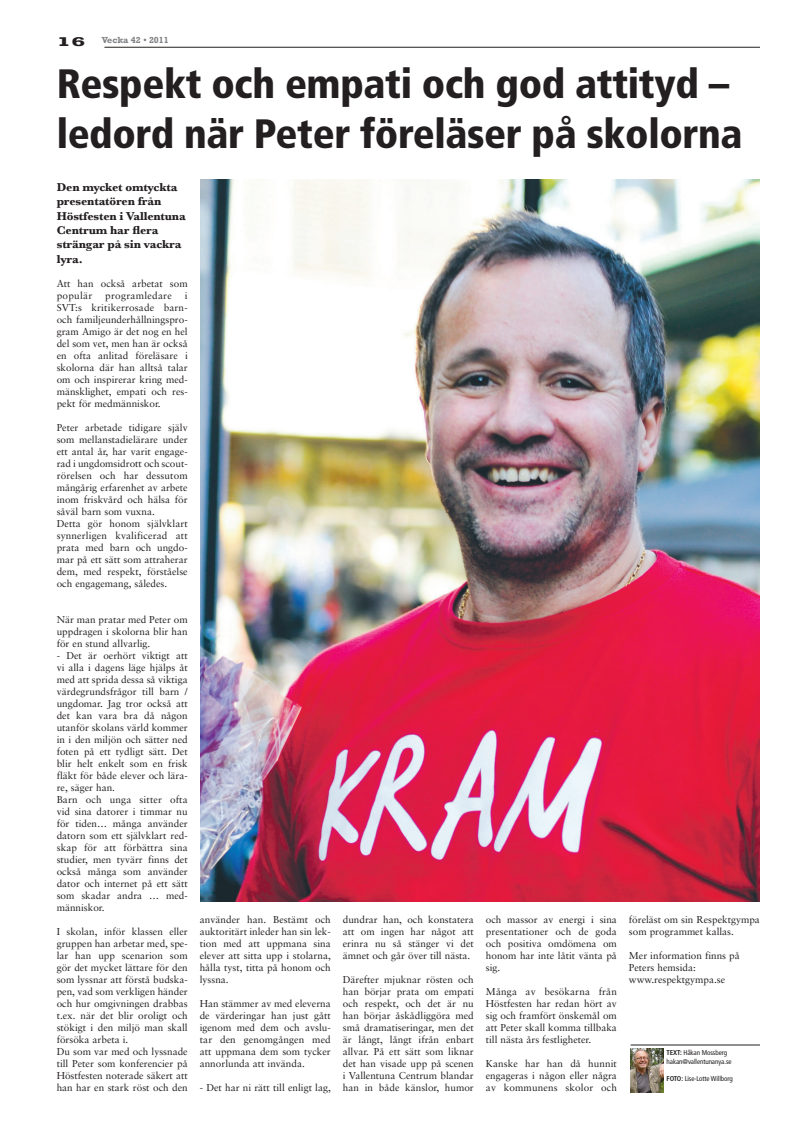
<style>
.page{position:relative;width:794px;height:1129px;background:#fff}
.page>*{position:absolute;margin:0;border:0;box-sizing:border-box;transform-origin:0 0}
.t1{font:900 condensed 41px/49.2px "Frutiger";letter-spacing:-.01em;color:#231f20}
.t2{font:700 13px "Rockwell";color:#231f20;scale:2 1}
.t3{font:700 12px/14.4px "Baskerville";letter-spacing:-.01em;color:#231f20}
.t4{font:10px/12px "Sabon";color:#231f20;text-align:justify}
.t5{font:10px "Sabon";letter-spacing:.025em;color:#231f20}
.t6{font:700 9px "Rockwell";color:#808285}
.t7{font:condensed 7px/8.4px "Frutiger";letter-spacing:-.01em;color:#231f20}
.s1{font-weight:700}
</style>
<div class="page">
<hr style="left:104px;top:47px;width:656px;height:1px;background:#231f20">
<img style="left:200px;top:180px;width:560px;height:721px">
<hr style="left:630px;top:1044px;width:130px;height:1px;background:#231f20">
<svg style="left:630px;top:1048px;width:1px;height:43px"></svg>
<img style="left:631px;top:1048px;width:33px;height:43px">
<h2 class="t2" style="left:57px;top:34px;width:16px">16</h2>
<p class="t6" style="left:102px;top:34px;width:68px">Vecka 42 • 2011</p>
<h1 class="t1" style="left:57px;top:59px;width:687px">Respekt och empati och god attityd – ledord när Peter föreläser på skolorna</h1>
<p class="t3" style="left:57px;top:180px;width:131px">Den mycket omtyckta presentatören från<br>Höstfesten i Vallentuna<br>Centrum har flera strängar på sin vackra lyra.</p>
<p class="t4" style="left:57px;top:277px;width:133px">Att han också arbetat som populär</p>
<p class="t5" style="left:105px;top:289px;width:68px">programledare</p>
<p class="t4" style="left:57px;top:289px;width:133px;text-indent:128px">i SVT:s kritikerrosade barn&shy;och familjeunderhållningspro&shy;gram Amigo är det nog en hel del som vet, men han är också en ofta anlitad föreläsare i skolorna där han alltså talar om och inspirerar kring med&shy;mänsklighet, empati och res&shy;pekt för medmänniskor.</p>
<p class="t4" style="left:57px;top:421px;width:133px;text-align:left">Peter arbetade tidigare själv som mellanstadielärare under ett antal år, har varit engage&shy;rad i ungdomsidrott och scout&shy;rörelsen och har dessutom mångårig erfarenhet av arbete inom friskvård och hälsa för såväl barn som vuxna.<br>Detta gör honom självklart synnerligen kvalificerad att prata med barn och ungdo&shy;mar på ett sätt som attraherar dem, med respekt, förståelse och engagemang, således.</p>
<p class="t4" style="left:57px;top:613px;width:132px">När man pratar med Peter om uppdragen i skolorna blir han för en stund allvarlig.</p>
<p class="t4" style="left:57px;top:649px;width:133px;text-align:left">- Det är oerhört viktigt att vi alla i dagens läge hjälps åt med att sprida dessa så viktiga värdegrundsfrågor till barn / ungdomar. Jag tror också att det kan vara bra då någon utanför skolans värld kommer in i den miljön och sätter ned foten på ett tydligt sätt. Det blir helt enkelt som en frisk fläkt för både elever och lära&shy;re, säger han.<br>Barn och unga sitter ofta vid sina datorer i timmar nu för tiden… många använder datorn som ett självklart red&shy;skap för att förbättra sina studier, men tyvärr finns det också många som använder dator och internet på ett sätt som skadar andra … med&shy;människor.</p>
<p class="t4" style="left:57px;top:925px;width:133px;text-align:left">I skolan, inför klassen eller gruppen han arbetar med, spe&shy;lar han upp scenarion som gör det mycket lättare för den som lyssnar att förstå budska&shy;pen, vad som verkligen händer och hur omgivningen drabbas t.ex. när det blir oroligt och stökigt i den miljö man skall försöka arbeta i.<br>Du som var med och lyssnade till Peter som konferencier på<br>Höstfesten noterade säkert att han har en stark röst och den</p>
<p class="t4" style="left:200px;top:913px;width:132px">använder han. Bestämt och auktoritärt inleder han sin lek&shy;tion med att uppmana sina elever att sitta upp i stolarna, hålla tyst, titta på honom och lyssna.</p>
<p class="t4" style="left:200px;top:997px;width:133px">Han stämmer av med eleverna de värderingar han just gått igenom med dem och avslu&shy;tar den genomgången med att uppmana dem som tycker annorlunda att invända.</p>
<p class="t4" style="left:200px;top:1081px;width:133px">- Det har ni rätt till enligt lag,</p>
<p class="t4" style="left:343px;top:913px;width:132px">dundrar han, och konstatera att om ingen har något att erinra nu så stänger vi det ämnet och går över till nästa.</p>
<p class="t4" style="left:343px;top:973px;width:133px">Därefter mjuknar rösten och han börjar prata om empati och respekt, och det är nu han börjar åskådliggöra med små dramatiseringar, men det är långt, långt ifrån enbart allvar. På ett sätt som liknar det han visade upp på scenen i Vallentuna Centrum blandar han in både känslor, humor</p>
<p class="t4" style="left:486px;top:913px;width:133px">och massor av energi i sina presentationer och de goda och positiva omdömena om honom har inte låtit vänta på sig.</p>
<p class="t4" style="left:486px;top:985px;width:133px">Många av besökarna från Höstfesten har redan hört av sig och framfört önskemål om att Peter skall komma tillbaka till nästa års festligheter.</p>
<p class="t4" style="left:486px;top:1057px;width:133px">Kanske har han då hunnit engageras i någon eller några av kommunens skolor och</p>
<p class="t4" style="left:629px;top:913px;width:133px">föreläst om sin Respektgympa som programmet kallas.</p>
<p class="t4" style="left:629px;top:949px;width:112px;text-align:left">Mer information finns på<br>Peters hemsida: www.respektgympa.se</p>
<p class="t7" style="left:666px;top:1048px;width:67px"><span class="s1">TEXT:</span> Håkan Mossberg hakan@vallentunanya.se</p>
<p class="t7" style="left:666px;top:1073px;width:68px"><span class="s1">FOTO:</span> Lise-Lotte Willborg</p>
</div>
